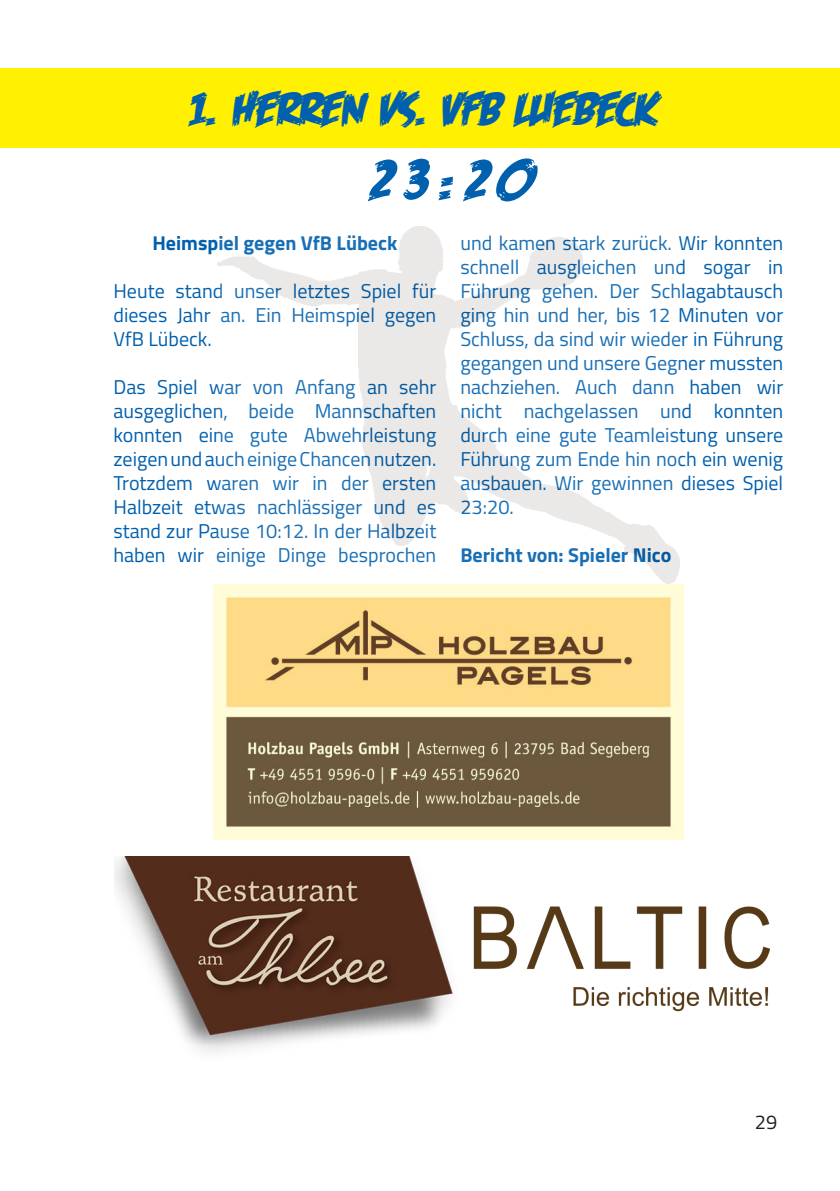
<style>
.page{position:relative;width:840px;height:1191px;background:#fff}
.page>*{position:absolute;margin:0;border:0;box-sizing:border-box;transform-origin:0 0}
.t1{font:60px "Feastof Flesh BB Italic";color:#0160ae}
.t2{font:48px "Feastof Flesh BB Italic";color:#0160ae}
.t3{font:20px/24px "Titillium Web";color:#0160ae;text-align:justify}
.t4{font:700 20px "Titillium Web";color:#0160ae}
.t5{font:20px "Titillium Web";color:#231f20}
</style>
<div class="page">
<div style="left:0;top:68px;width:839px;height:80px;background:#fff101"></div>
<img style="left:217px;top:227px;width:462px;height:357px">
<img style="left:213px;top:584px;width:470px;height:255px">
<img style="left:115px;top:857px;width:338px;height:196px">
<img style="left:473px;top:906px;width:297px;height:106px">
<p class="t2" style="left:185px;top:84px;width:470px">1. HERREN VS. VFB LUEBECK</p>
<p class="t1" style="left:367px;top:148px;width:163px">23:20</p>
<p class="t4" style="left:152px;top:227px;width:246px">Heimspiel gegen VfB Lübeck</p>
<p class="t3" style="left:113px;top:277px;width:324px">Heute stand unser letztes Spiel für dieses Jahr an. Ein Heimspiel gegen VfB Lübeck.</p>
<p class="t3" style="left:113px;top:373px;width:324px">Das Spiel war von Anfang an sehr ausgeglichen, beide Mannschaften konnten eine gute Abwehrleistung zeigen und auch einige Chancen nutzen.<br>Trotzdem waren wir in der ersten Halbzeit etwas nachlässiger und es stand zur Pause 10:12. In der Halbzeit haben wir einige Dinge besprochen</p>
<p class="t3" style="left:460px;top:229px;width:324px">und kamen stark zurück. Wir konnten schnell ausgleichen und sogar in Führung gehen. Der Schlagabtausch ging hin und her, bis 12 Minuten vor Schluss, da sind wir wieder in Führung gegangen und unsere Gegner mussten nachziehen. Auch dann haben wir nicht nachgelassen und konnten durch eine gute Teamleistung unsere Führung zum Ende hin noch ein wenig ausbauen. Wir gewinnen dieses Spiel 23:20.</p>
<p class="t4" style="left:460px;top:539px;width:212px">Bericht von: Spieler Nico</p>
<p class="t5" style="left:754px;top:1107px;width:24px">29</p>
</div>
